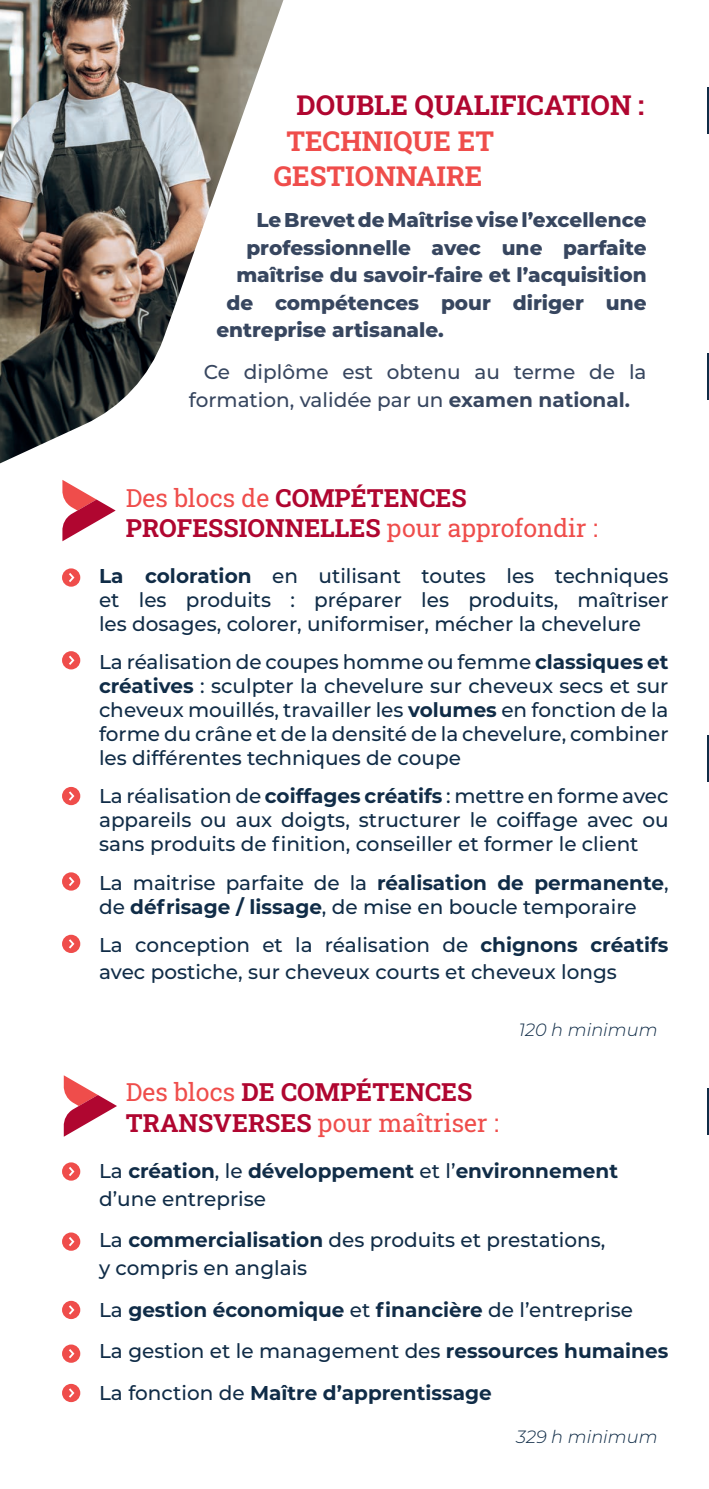
<style>
.page{position:relative;width:709px;height:1489px;background:#fff}
.page>*{position:absolute;margin:0;border:0;box-sizing:border-box;transform-origin:0 0}
.t1{font:27.5px/35px "Roboto Slab";color:#ef4d4b;text-align:center}
.t2{font:27.5px "Roboto Slab";color:#b00630}
.t3{font:25px/30px "Roboto Slab";color:#b00630}
.t4{font:500 20px/24px "Montserrat";color:#102c47;text-align:justify}
.t5{font:700 20px/41.8px "Montserrat";color:#102c47}
.t6{font:800 20px "Montserrat";color:#37465f}
.t7{font:500 20px/27.5px "Montserrat";color:#37465f}
.t8{font:italic 300 17.75px "Montserrat";color:#102c47}
.s1{font-weight:700}
.s2{color:#ef4d4b}
.s3{font-weight:500}
</style>
<div class="page">
<hr style="left:708px;top:1088px;width:1px;height:46px;background:#102c47">
<img style="left:0;top:0;width:283px;height:463px">
<div style="left:62px;top:568px;width:18px;height:18px;background:#ef4d4b;border-radius:50%"></div>
<svg style="left:69px;top:573px;width:6px;height:9px"></svg>
<div style="left:62px;top:651px;width:18px;height:18px;background:#ef4d4b;border-radius:50%"></div>
<svg style="left:69px;top:655px;width:6px;height:10px"></svg>
<div style="left:62px;top:934px;width:18px;height:19px;background:#ef4d4b;border-radius:50%"></div>
<svg style="left:69px;top:939px;width:6px;height:10px"></svg>
<div style="left:62px;top:786px;width:18px;height:19px;background:#ef4d4b;border-radius:50%"></div>
<svg style="left:69px;top:791px;width:6px;height:10px"></svg>
<div style="left:62px;top:872px;width:18px;height:18px;background:#ef4d4b;border-radius:50%"></div>
<svg style="left:69px;top:877px;width:6px;height:9px"></svg>
<div style="left:62px;top:1162px;width:18px;height:18px;background:#ef4d4b;border-radius:50%"></div>
<svg style="left:69px;top:1167px;width:6px;height:9px"></svg>
<div style="left:62px;top:1232px;width:18px;height:18px;background:#ef4d4b;border-radius:50%"></div>
<svg style="left:69px;top:1237px;width:6px;height:10px"></svg>
<div style="left:62px;top:1300px;width:18px;height:18px;background:#ef4d4b;border-radius:50%"></div>
<svg style="left:69px;top:1305px;width:6px;height:10px"></svg>
<div style="left:62px;top:1344px;width:18px;height:18px;background:#ef4d4b;border-radius:50%"></div>
<svg style="left:69px;top:1349px;width:6px;height:10px"></svg>
<div style="left:62px;top:1383px;width:18px;height:18px;background:#ef4d4b;border-radius:50%"></div>
<svg style="left:69px;top:1388px;width:6px;height:10px"></svg>
<svg style="left:62px;top:480px;width:54px;height:61px"></svg>
<svg style="left:63px;top:1075px;width:54px;height:61px"></svg>
<hr style="left:707px;top:734px;width:2px;height:47px;background:#102c47">
<hr style="left:707px;top:353px;width:2px;height:46px;background:#102c47">
<hr style="left:707px;top:87px;width:2px;height:47px;background:#102c47">
<h1 class="t2" style="left:296px;top:87px;width:349px">DOUBLE QUALIFICATION :</h1>
<h1 class="t1" style="left:274px;top:122px;width:222px">TECHNIQUE ET<br>GESTIONNAIRE</h1>
<p class="t6" style="left:256px;top:205px;width:392px">Le Brevet de Maîtrise vise l’excellence</p>
<p class="t6" style="left:246px;top:233px;width:401px">professionnelle avec une parfaite</p>
<p class="t6" style="left:236px;top:260px;width:412px">maîtrise du savoir-faire et l’acquisition</p>
<p class="t6" style="left:226px;top:288px;width:422px">de compétences pour diriger une</p>
<p class="t6" style="left:216px;top:315px;width:229px">entreprise artisanale.</p>
<p class="t7" style="left:189px;top:357px;width:459px;text-indent:15px">Ce diplôme est obtenu au terme de la formation, validée par un <span class="s1">examen national.</span></p>
<p class="t3" style="left:126px;top:482px;width:473px"><span class="s2">Des blocs de</span> COMPÉTENCES<br>PROFESSIONNELLES <span class="s2">pour approfondir :</span></p>
<p class="t4" style="left:99px;top:563px;width:571px"><span class="s1">La coloration</span> en utilisant toutes les techniques et les produits : préparer les produits, maîtriser les dosages, colorer, uniformiser, mécher la chevelure</p>
<p class="t4" style="left:99px;top:649px;width:571px">La réalisation de coupes homme ou femme <span class="s1">classiques et créatives</span> : sculpter la chevelure sur cheveux secs et sur cheveux mouillés, travailler les <span class="s1">volumes</span> en fonction de la forme du crâne et de la densité de la chevelure, combiner les différentes techniques de coupe</p>
<p class="t4" style="left:99px;top:783px;width:571px">La réalisation de <span class="s1">coiffages créatifs</span> : mettre en forme avec appareils ou aux doigts, structurer le coiffage avec ou sans produits de finition, conseiller et former le client</p>
<p class="t4" style="left:99px;top:869px;width:571px">La maitrise parfaite de la <span class="s1">réalisation de permanente</span>, de <span class="s1">défrisage / lissage</span>, de mise en boucle temporaire</p>
<p class="t4" style="left:99px;top:930px;width:571px;line-height:27.5px">La conception et la réalisation de <span class="s1">chignons créatifs </span>avec postiche, sur cheveux courts et cheveux longs</p>
<p class="t3" style="left:126px;top:1076px;width:374px"><span class="s2">Des blocs</span> DE COMPÉTENCES<br>TRANSVERSES <span class="s2">pour maîtriser :</span></p>
<p class="t8" style="left:519px;top:1017px;width:140px">120 h minimum</p>
<p class="t5" style="left:99px;top:1156px;width:520px;line-height:27.5px"><span class="s3">La</span> création<span class="s3">, le</span> développement <span class="s3">et l’</span>environnement <span class="s3">d’une entreprise</span></p>
<p class="t4" style="left:99px;top:1225px;width:508px;line-height:27.5px">La <span class="s1">commercialisation</span> des produits et prestations, y compris en anglais</p>
<p class="t5" style="left:99px;top:1287px;width:571px"><span class="s3">La</span> gestion économique <span class="s3">et</span> financière <span class="s3">de l’entreprise<br>La gestion et le management des</span> ressources humaines<br><span class="s3">La fonction de</span> Maître d’apprentissage</p>
<p class="t8" style="left:516px;top:1424px;width:143px">329 h minimum</p>
</div>
